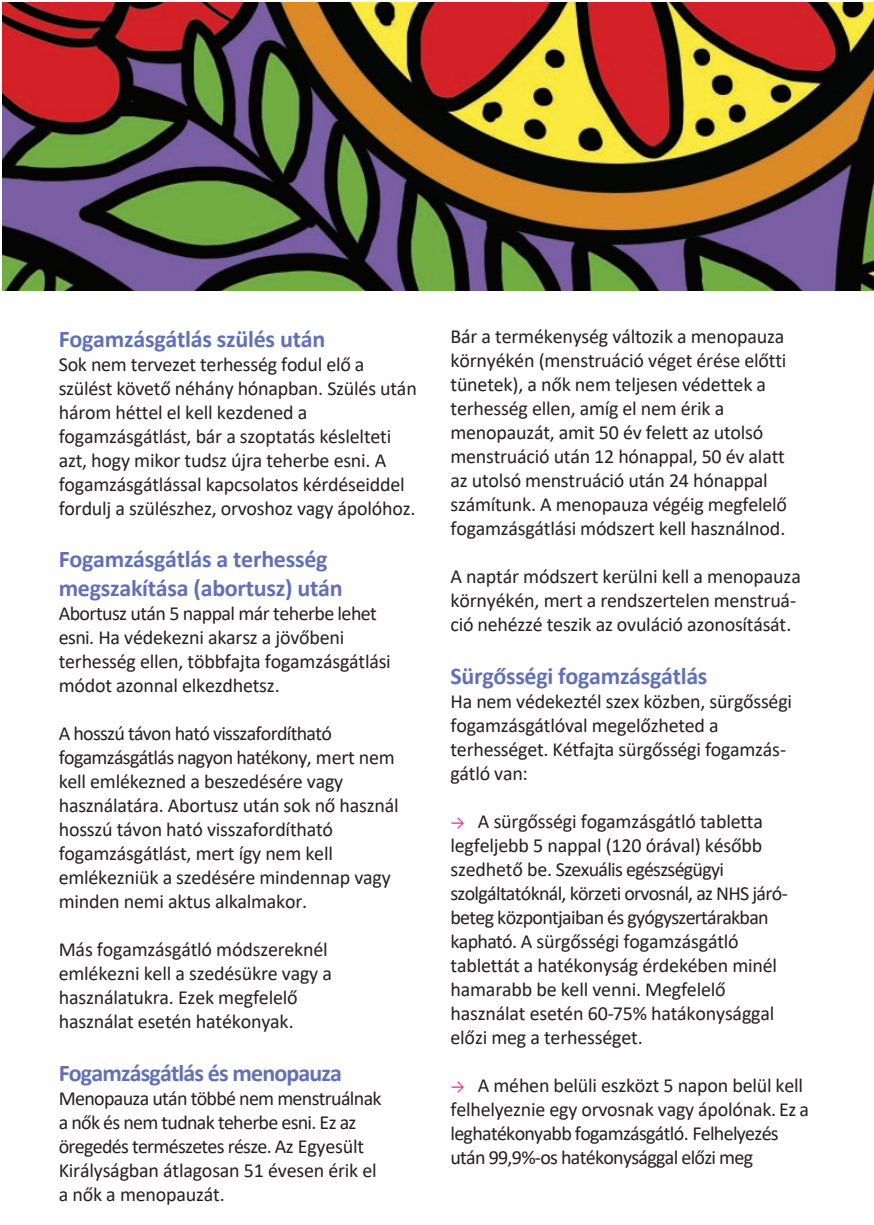
<style>
.page{position:relative;width:874px;height:1225px;background:#fff}
.page>*{position:absolute;margin:0;border:0;box-sizing:border-box;transform-origin:0 0}
.t1{font:700 24px/28.8px "Calibri";letter-spacing:-.01em;color:#6270b5}
.t2{font:700 24px "Calibri";letter-spacing:-.035em;color:#6270b5}
.t3{font:20px/24px "Calibri";letter-spacing:-.01em;color:#231f20}
.t4{font:20px/24px "Calibri";letter-spacing:-.035em;color:#231f20}
.s1{font-size:16px;color:#e43383}
</style>
<div class="page">
<img style="left:2px;top:3px;width:871px;height:287px">
<p class="t1" style="left:59px;top:325px;width:268px">Fogamzásgátlás szülés után</p>
<p class="t3" style="left:59px;top:353px;width:359px">Sok nem tervezet terhesség fodul elő a szülést követő néhány hónapban. Szülés után három héttel el kell kezdened a fogamzásgátlást, bár a szoptatás késlelteti azt, hogy mikor tudsz újra teherbe esni. A fogamzásgátlással kapcsolatos kérdéseiddel fordulj a szülészhez, orvoshoz vagy ápolóhoz.</p>
<p class="t1" style="left:59px;top:546px;width:285px">Fogamzásgátlás a terhesség megszakítása (abortusz) után</p>
<p class="t3" style="left:59px;top:602px;width:333px">Abortusz után 5 nappal már teherbe lehet esni. Ha védekezni akarsz a jövőbeni terhesség ellen, többfajta fogamzásgátlási módot azonnal elkezdhetsz.</p>
<p class="t3" style="left:59px;top:722px;width:341px">A hosszú távon ható visszafordítható fogamzásgátlás nagyon hatékony, mert nem kell emlékezned a beszedésére vagy használatára. Abortusz után sok nő használ hosszú távon ható visszafordítható fogamzásgátlást, mert így nem kell emlékezniük a szedésére mindennap vagy minden nemi aktus alkalmakor.</p>
<p class="t3" style="left:59px;top:938px;width:274px">Más fogamzásgátló módszereknél emlékezni kell a szedésükre vagy a használatukra. Ezek megfelelő használat esetén hatékonyak.</p>
<p class="t2" style="left:59px;top:1060px;width:284px">Fogamzásgátlás és menopauza</p>
<p class="t4" style="left:59px;top:1087px;width:324px">Menopauza után többé nem menstruálnak a nők és nem tudnak teherbe esni. Ez az öregedés természetes része. Az Egyesült Királyságban átlagosan 51 évesen érik el a nők a menopauzát.</p>
<p class="t3" style="left:450px;top:325px;width:338px">Bár a termékenység változik a menopauza környékén (menstruáció véget érése előtti tünetek), a nők nem teljesen védettek a terhesség ellen, amíg el nem érik a menopauzát, amit 50 év felett az utolsó menstruáció után 12 hónappal, 50 év alatt az utolsó menstruáció után 24 hónappal számítunk. A menopauza végéig megfelelő fogamzásgátlási módszert kell használnod.</p>
<p class="t3" style="left:450px;top:565px;width:352px">A naptár módszert kerülni kell a menopauza környékén, mert a rendszertelen menstruá&shy;ció nehézzé teszik az ovuláció azonosítását.</p>
<p class="t1" style="left:450px;top:662px;width:258px">Sürgősségi fogamzásgátlás</p>
<p class="t3" style="left:450px;top:689px;width:343px">Ha nem védekeztél szex közben, sürgősségi fogamzásgátlóval megelőzheted a terhességet. Kétfajta sürgősségi fogamzás&shy;gátló van:</p>
<p class="t3" style="left:450px;top:809px;width:339px"><span class="s1">→</span> A sürgősségi fogamzásgátló tabletta legfeljebb 5 nappal (120 órával) később szedhető be. Szexuális egészségügyi szolgáltatóknál, körzeti orvosnál, az NHS járó&shy;beteg központjaiban és gyógyszertárakban kapható. A sürgősségi fogamzásgátló tablettát a hatékonyság érdekében minél hamarabb be kell venni. Megfelelő használat esetén 60-75% hatákonysággal előzi meg a terhességet.</p>
<p class="t4" style="left:450px;top:1073px;width:360px"><span class="s1">→</span> A méhen belüli eszközt 5 napon belül kell felhelyeznie egy orvosnak vagy ápolónak. Ez a leghatékonyabb fogamzásgátló. Felhelyezés után 99,9%-os hatékonysággal előzi meg</p>
</div>
